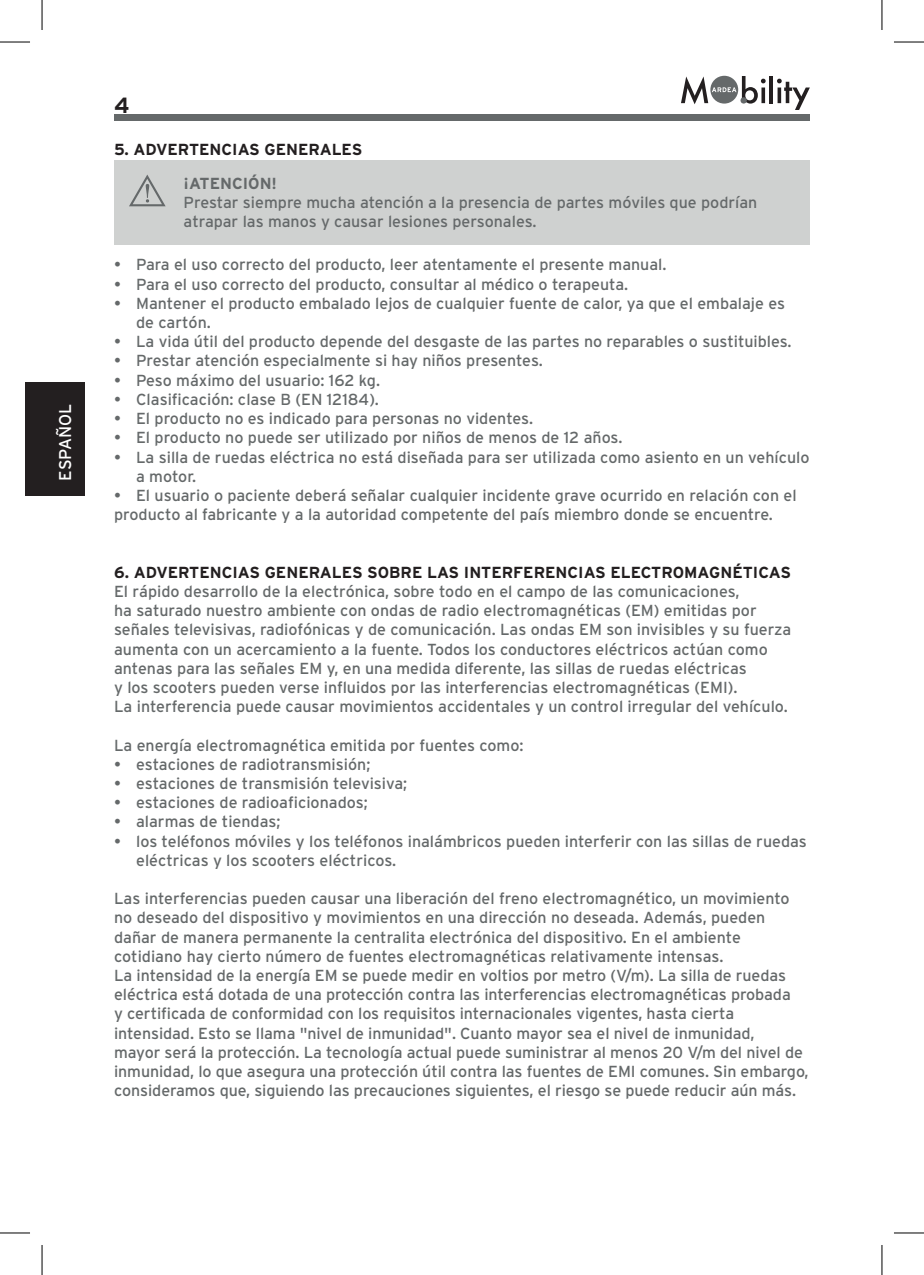
<style>
.page{position:relative;width:924px;height:1275px;background:#fff}
.page>*{position:absolute;margin:0;border:0;box-sizing:border-box;transform-origin:0 0}
.t1{font:700 22px "Interstate";color:#231f20}
.t2{font:17px "Interstate";color:#fff}
.t3{font:16px/19.2px "Interstate";color:#65696a}
.t4{font:700 16px "Interstate";color:#231f20}
.t5{font:700 16px "Interstate";color:#65696a}
</style>
<div class="page">
<div style="left:114px;top:114px;width:695px;height:7px;background:#65696a"></div>
<div style="left:25px;top:382px;width:60px;height:114px;background:#231f20"></div>
<hr style="left:769px;top:76px;width:3px;height:27px;background:#231f20">
<svg style="left:777px;top:79px;width:32px;height:31px"></svg>
<svg style="left:681px;top:76px;width:84px;height:28px"></svg>
<div style="left:740px;top:97px;width:6px;height:7px;background:#65696a;border-radius:50%"></div>
<div style="left:114px;top:160px;width:695px;height:85px;background:#cfd1d0"></div>
<svg style="left:129px;top:175px;width:36px;height:31px"></svg>
<hr style="left:0;top:42px;width:30px;height:1px;background:#000">
<hr style="left:893px;top:42px;width:30px;height:1px;background:#000">
<hr style="left:0;top:1232px;width:30px;height:1px;background:#000">
<hr style="left:893px;top:1232px;width:30px;height:1px;background:#000">
<hr style="left:42px;top:0;width:1px;height:30px;background:#000">
<hr style="left:42px;top:1245px;width:1px;height:30px;background:#000">
<hr style="left:881px;top:0;width:1px;height:30px;background:#000">
<hr style="left:881px;top:1245px;width:1px;height:30px;background:#000">
<p class="t2" style="left:56px;top:480px;width:79px;rotate:-90deg">ESPAÑOL</p>
<h1 class="t1" style="left:114px;top:93px;width:17px">4</h1>
<p class="t4" style="left:114px;top:141px;width:250px">5. ADVERTENCIAS GENERALES</p>
<p class="t5" style="left:183px;top:174px;width:95px">¡ATENCIÓN!</p>
<p class="t3" style="left:183px;top:193px;width:575px">Prestar siempre mucha atención a la presencia de partes móviles que podrían atrapar las manos y causar lesiones personales.</p>
<p class="t3" style="left:114px;top:255px;width:553px">• Para el uso correcto del producto, leer atentamente el presente manual.</p>
<p class="t3" style="left:114px;top:274px;width:515px">• Para el uso correcto del producto, consultar al médico o terapeuta.</p>
<p class="t3" style="left:136px;top:293px;width:650px;text-indent:-22px">• Mantener el producto embalado lejos de cualquier fuente de calor, ya que el embalaje es de cartón.</p>
<p class="t3" style="left:114px;top:332px;width:678px">• La vida útil del producto depende del desgaste de las partes no reparables o sustituibles.</p>
<p class="t3" style="left:114px;top:351px;width:430px">• Prestar atención especialmente si hay niños presentes.</p>
<p class="t3" style="left:114px;top:370px;width:267px">• Peso máximo del usuario: 162 kg.</p>
<p class="t3" style="left:114px;top:389px;width:266px">• Clasificación: clase B (EN 12184).</p>
<p class="t3" style="left:114px;top:409px;width:420px">• El producto no es indicado para personas no videntes.</p>
<p class="t3" style="left:114px;top:428px;width:509px">• El producto no puede ser utilizado por niños de menos de 12 años.</p>
<p class="t3" style="left:136px;top:447px;width:674px;text-indent:-22px">• La silla de ruedas eléctrica no está diseñada para ser utilizada como asiento en un vehículo a motor.</p>
<p class="t3" style="left:114px;top:485px;width:683px">• El usuario o paciente deberá señalar cualquier incidente grave ocurrido en relación con el producto al fabricante y a la autoridad competente del país miembro donde se encuentre.</p>
<p class="t4" style="left:114px;top:563px;width:678px">6. ADVERTENCIAS GENERALES SOBRE LAS INTERFERENCIAS ELECTROMAGNÉTICAS</p>
<p class="t3" style="left:114px;top:581px;width:678px">El rápido desarrollo de la electrónica, sobre todo en el campo de las comunicaciones,<br>ha saturado nuestro ambiente con ondas de radio electromagnéticas (EM) emitidas por señales televisivas, radiofónicas y de comunicación. Las ondas EM son invisibles y su fuerza aumenta con un acercamiento a la fuente. Todos los conductores eléctricos actúan como antenas para las señales EM y, en una medida diferente, las sillas de ruedas eléctricas<br>y los scooters pueden verse influidos por las interferencias electromagnéticas (EMI).<br>La interferencia puede causar movimientos accidentales y un control irregular del vehículo.</p>
<p class="t3" style="left:114px;top:735px;width:411px">La energía electromagnética emitida por fuentes como:</p>
<p class="t3" style="left:114px;top:754px;width:258px">• estaciones de radiotransmisión;</p>
<p class="t3" style="left:114px;top:773px;width:294px">• estaciones de transmisión televisiva;</p>
<p class="t3" style="left:114px;top:793px;width:255px">• estaciones de radioaficionados;</p>
<p class="t3" style="left:114px;top:812px;width:168px">• alarmas de tiendas;</p>
<p class="t3" style="left:136px;top:831px;width:672px;text-indent:-22px">• los teléfonos móviles y los teléfonos inalámbricos pueden interferir con las sillas de ruedas eléctricas y los scooters eléctricos.</p>
<p class="t3" style="left:114px;top:889px;width:695px">Las interferencias pueden causar una liberación del freno electromagnético, un movimiento no deseado del dispositivo y movimientos en una dirección no deseada. Además, pueden dañar de manera permanente la centralita electrónica del dispositivo. En el ambiente cotidiano hay cierto número de fuentes electromagnéticas relativamente intensas.<br>La intensidad de la energía EM se puede medir en voltios por metro (V/m). La silla de ruedas eléctrica está dotada de una protección contra las interferencias electromagnéticas probada<br>y certificada de conformidad con los requisitos internacionales vigentes, hasta cierta intensidad. Esto se llama "nivel de inmunidad". Cuanto mayor sea el nivel de inmunidad,<br>mayor será la protección. La tecnología actual puede suministrar al menos 20 V/m del nivel de inmunidad, lo que asegura una protección útil contra las fuentes de EMI comunes. Sin embargo, consideramos que, siguiendo las precauciones siguientes, el riesgo se puede reducir aún más.</p>
</div>
